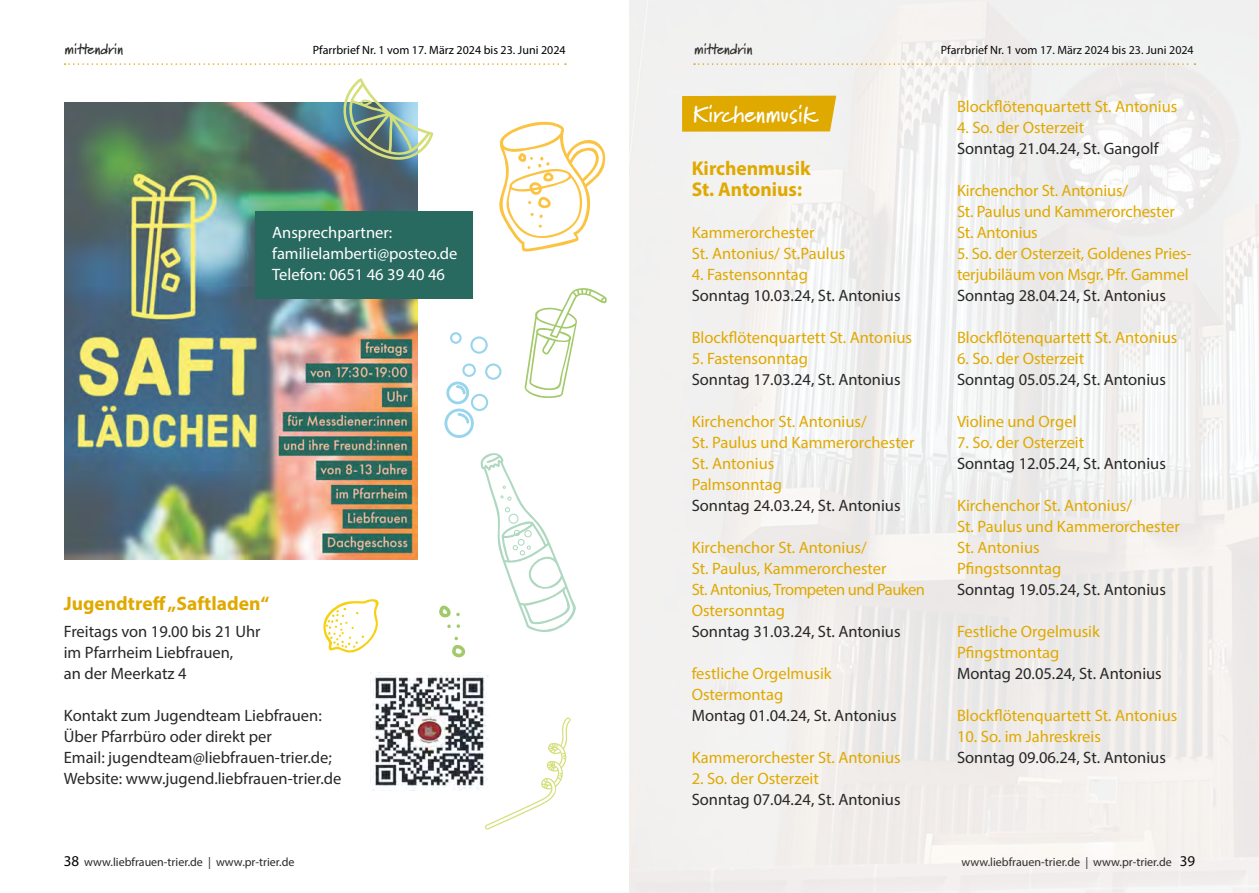
<style>
.page{position:relative;width:1259px;height:893px;background:#fff}
.page>*{position:absolute;margin:0;border:0;box-sizing:border-box;transform-origin:0 0}
.t1{font:700 24px "Marydale";color:#fff}
.t2{font:700 19.95px/21px "Myriad Pro";color:#e0a900}
.t3{font:700 19.5px "Myriad Pro";color:#e0a900}
.t4{font:16.5px/21px "Myriad Pro";color:#e0a900}
.t5{font:16.5px/21px "Myriad Pro";color:#282827}
.t6{font:16.5px/21px "Myriad Pro";color:#fff}
.t7{font:700 15px "Marydale";letter-spacing:-.01em;color:#282827}
.t8{font:12px "Myriad Pro";color:#000}
.t9{font:12px "Myriad Pro";color:#282827}
.s1{font-size:15px;color:#000}
</style>
<div class="page">
<svg style="left:65px;top:63px;width:501px;height:2px"></svg>
<svg style="left:480px;top:453px;width:96px;height:179px"></svg>
<svg style="left:470px;top:336px;width:18px;height:18px"></svg>
<svg style="left:450px;top:332px;width:12px;height:12px"></svg>
<svg style="left:444px;top:363px;width:57px;height:75px"></svg>
<svg style="left:524px;top:288px;width:83px;height:110px"></svg>
<svg style="left:499px;top:121px;width:107px;height:131px"></svg>
<svg style="left:323px;top:599px;width:56px;height:54px"></svg>
<svg style="left:484px;top:717px;width:87px;height:113px"></svg>
<svg style="left:447px;top:624px;width:13px;height:4px"></svg>
<svg style="left:439px;top:605px;width:21px;height:13px"></svg>
<svg style="left:452px;top:636px;width:14px;height:22px"></svg>
<img style="left:370px;top:672px;width:118px;height:118px">
<img style="left:65px;top:102px;width:353px;height:457px">
<svg style="left:341px;top:78px;width:92px;height:84px"></svg>
<div style="left:255px;top:211px;width:218px;height:88px;background:#286960"></div>
<img style="left:629px;top:0;width:630px;height:893px">
<div style="left:682px;top:96px;width:154px;height:36px;background:#e0a900"></div>
<p class="t7" style="left:65px;top:40px;width:60px">mittendrin</p>
<p class="t8" style="left:313px;top:42px;width:254px">Pfarrbrief Nr. 1 vom 17. März 2024 bis 23. Juni 2024</p>
<p class="t7" style="left:694px;top:40px;width:60px">mittendrin</p>
<p class="t8" style="left:941px;top:42px;width:254px">Pfarrbrief Nr. 1 vom 17. März 2024 bis 23. Juni 2024</p>
<p class="t6" style="left:272px;top:222px;width:187px">Ansprechpartner: familielamberti@posteo.de<br>Telefon: 0651 46 39 40 46</p>
<p class="t3" style="left:64px;top:590px;width:207px">Jugendtreff „Saftladen“</p>
<p class="t5" style="left:64px;top:621px;width:198px">Freitags von 19.00 bis 21 Uhr im Pfarrheim Liebfrauen,<br>an der Meerkatz 4</p>
<p class="t5" style="left:64px;top:705px;width:279px">Kontakt zum Jugendteam Liebfrauen:<br>Über Pfarrbüro oder direkt per<br>Email: jugendteam@liebfrauen-trier.de; Website: www.jugend.liebfrauen-trier.de</p>
<h1 class="t1" style="left:692px;top:100px;width:126px">Kirchenmusik</h1>
<p class="t2" style="left:691px;top:157px;width:121px">Kirchenmusik<br>St. Antonius:</p>
<p class="t4" style="left:691px;top:222px;width:155px">Kammerorchester<br>St. Antonius/ St.Paulus</p>
<p class="t4" style="left:691px;top:264px;width:118px">4. Fastensonntag</p>
<p class="t5" style="left:691px;top:285px;width:210px">Sonntag 10.03.24, St. Antonius</p>
<p class="t4" style="left:691px;top:327px;width:222px">Blockflötenquartett St. Antonius</p>
<p class="t4" style="left:691px;top:348px;width:118px">5. Fastensonntag</p>
<p class="t5" style="left:691px;top:369px;width:210px">Sonntag 17.03.24, St. Antonius</p>
<p class="t4" style="left:691px;top:411px;width:224px">Kirchenchor St. Antonius/<br>St. Paulus und Kammerorchester<br>St. Antonius<br>Palmsonntag</p>
<p class="t5" style="left:691px;top:495px;width:210px">Sonntag 24.03.24, St. Antonius</p>
<p class="t4" style="left:691px;top:537px;width:235px">Kirchenchor St. Antonius/<br>St. Paulus, Kammerorchester<br>St. Antonius, Trompeten und Pauken<br>Ostersonntag</p>
<p class="t5" style="left:691px;top:621px;width:210px">Sonntag 31.03.24, St. Antonius</p>
<p class="t4" style="left:691px;top:663px;width:141px">festliche Orgelmusik<br>Ostermontag</p>
<p class="t5" style="left:691px;top:705px;width:206px">Montag 01.04.24, St. Antonius</p>
<p class="t4" style="left:691px;top:747px;width:210px">Kammerorchester St. Antonius</p>
<p class="t4" style="left:691px;top:768px;width:129px">2. So. der Osterzeit</p>
<p class="t5" style="left:691px;top:789px;width:210px">Sonntag 07.04.24, St. Antonius</p>
<p class="t4" style="left:957px;top:96px;width:222px">Blockflötenquartett St. Antonius</p>
<p class="t4" style="left:957px;top:117px;width:129px">4. So. der Osterzeit</p>
<p class="t5" style="left:957px;top:138px;width:203px">Sonntag 21.04.24, St. Gangolf</p>
<p class="t4" style="left:957px;top:180px;width:219px">Kirchenchor St. Antonius/<br>St. Paulus und Kammerorchester<br>St. Antonius</p>
<p class="t4" style="left:957px;top:243px;width:236px">5. So. der Osterzeit, Goldenes Pries&shy;terjubiläum von Msgr. Pfr. Gammel</p>
<p class="t5" style="left:957px;top:285px;width:210px">Sonntag 28.04.24, St. Antonius</p>
<p class="t4" style="left:957px;top:327px;width:222px">Blockflötenquartett St. Antonius</p>
<p class="t4" style="left:957px;top:348px;width:129px">6. So. der Osterzeit</p>
<p class="t5" style="left:957px;top:369px;width:210px">Sonntag 05.05.24, St. Antonius</p>
<p class="t4" style="left:957px;top:411px;width:121px">Violine und Orgel</p>
<p class="t4" style="left:957px;top:432px;width:129px">7. So. der Osterzeit</p>
<p class="t5" style="left:957px;top:453px;width:210px">Sonntag 12.05.24, St. Antonius</p>
<p class="t4" style="left:957px;top:495px;width:224px">Kirchenchor St. Antonius/<br>St. Paulus und Kammerorchester<br>St. Antonius<br>Pfingstsonntag</p>
<p class="t5" style="left:957px;top:579px;width:210px">Sonntag 19.05.24, St. Antonius</p>
<p class="t4" style="left:957px;top:621px;width:144px">Festliche Orgelmusik<br>Pfingstmontag</p>
<p class="t5" style="left:957px;top:663px;width:206px">Montag 20.05.24, St. Antonius</p>
<p class="t4" style="left:957px;top:705px;width:222px">Blockflötenquartett St. Antonius</p>
<p class="t4" style="left:957px;top:726px;width:145px">10. So. im Jahreskreis</p>
<p class="t5" style="left:957px;top:747px;width:210px">Sonntag 09.06.24, St. Antonius</p>
<p class="t9" style="left:64px;top:854px;width:232px"><span class="s1">38</span> www.liebfrauen-trier.de | www.pr-trier.de</p>
<p class="t9" style="left:961px;top:854px;width:235px">www.liebfrauen-trier.de | www.pr-trier.de <span class="s1">39</span></p>
</div>
